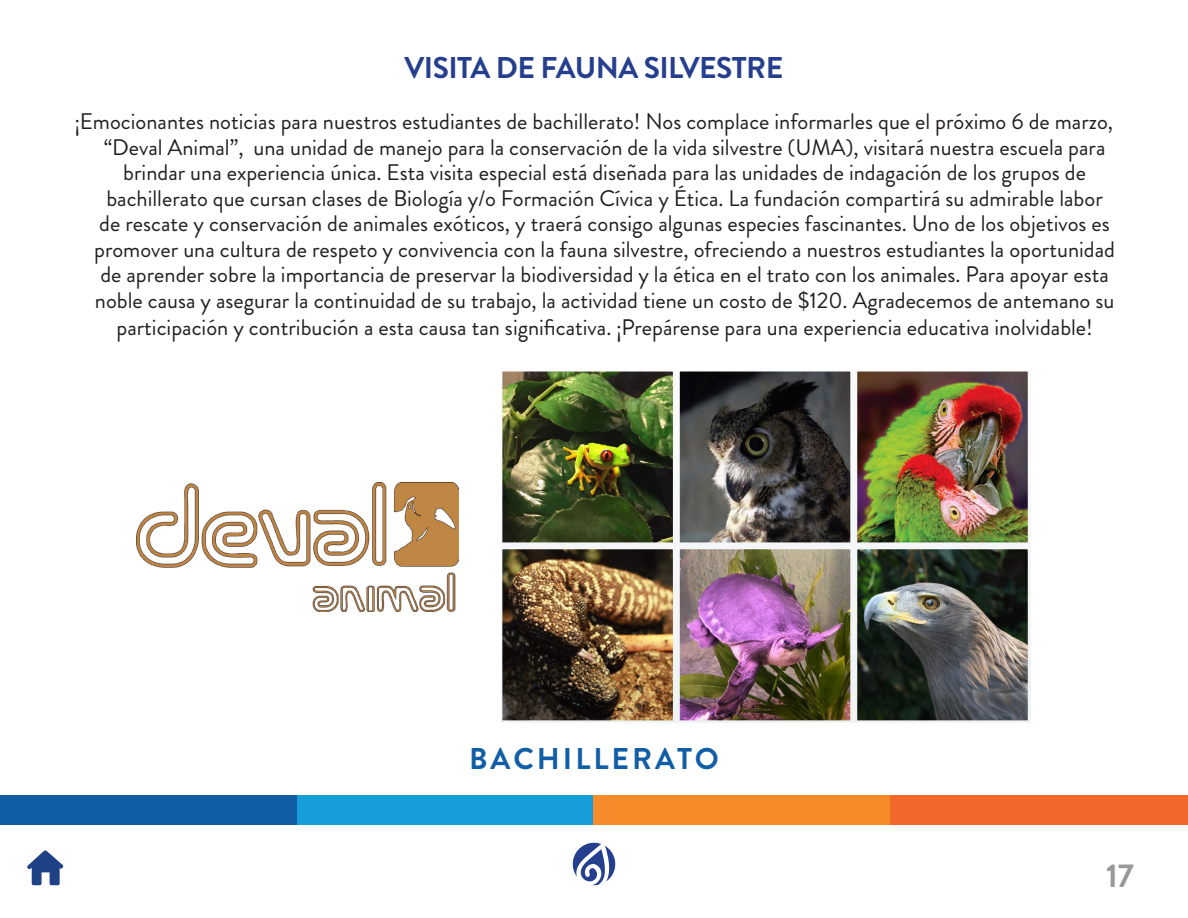
<style>
.page{position:relative;width:1188px;height:918px;background:#fff}
.page>*{position:absolute;margin:0;border:0;box-sizing:border-box;transform-origin:0 0}
.t1{font:700 33px "Brandon Grotesque";color:#9a9999}
.t2{font:700 30px "Brandon Grotesque";letter-spacing:-.02em;color:#253f8e}
.t3{font:700 30px "Brandon Grotesque";letter-spacing:.1em;color:#115ea7}
.t4{font:22.5px "Brandon Grotesque";color:#231f20}
</style>
<div class="page">
<svg style="left:27px;top:850px;width:36px;height:35px"></svg>
<div style="left:0;top:795px;width:298px;height:30px;background:#115ea7"></div>
<div style="left:297px;top:795px;width:298px;height:30px;background:#159eda"></div>
<div style="left:593px;top:795px;width:298px;height:30px;background:#f68c29"></div>
<div style="left:890px;top:795px;width:298px;height:30px;background:#f2682a"></div>
<svg style="left:572px;top:842px;width:44px;height:43px"></svg>
<img style="left:136px;top:482px;width:323px;height:129px">
<img style="left:502px;top:371px;width:529px;height:351px">
<p class="t2" style="left:405px;top:47px;width:380px">VISITA DE FAUNA SILVESTRE</p>
<p class="t4" style="left:75px;top:106px;width:1040px">¡Emocionantes noticias para nuestros estudiantes de bachillerato! Nos complace informarles que el próximo 6 de marzo,</p>
<p class="t4" style="left:104px;top:131px;width:1003px">“Deval Animal”, una unidad de manejo para la conservación de la vida silvestre (UMA), visitará nuestra escuela para</p>
<p class="t4" style="left:123px;top:157px;width:964px">brindar una experiencia única. Esta visita especial está diseñada para las unidades de indagación de los grupos de</p>
<p class="t4" style="left:106px;top:182px;width:998px">bachillerato que cursan clases de Biología y/o Formación Cívica y Ética. La fundación compartirá su admirable labor</p>
<p class="t4" style="left:99px;top:208px;width:1012px">de rescate y conservación de animales exóticos, y traerá consigo algunas especies fascinantes. Uno de los objetivos es</p>
<p class="t4" style="left:94px;top:233px;width:1022px">promover una cultura de respeto y convivencia con la fauna silvestre, ofreciendo a nuestros estudiantes la oportunidad</p>
<p class="t4" style="left:100px;top:259px;width:1010px">de aprender sobre la importancia de preservar la biodiversidad y la ética en el trato con los animales. Para apoyar esta</p>
<p class="t4" style="left:95px;top:284px;width:1021px">noble causa y asegurar la continuidad de su trabajo, la actividad tiene un costo de $120. Agradecemos de antemano su</p>
<p class="t4" style="left:116px;top:311px;width:978px">participación y contribución a esta causa tan significativa. ¡Prepárense para una experiencia educativa inolvidable!</p>
<p class="t3" style="left:469px;top:738px;width:251px">BACHILLERATO</p>
<h1 class="t1" style="left:1106px;top:853px;width:29px">17</h1>
</div>
